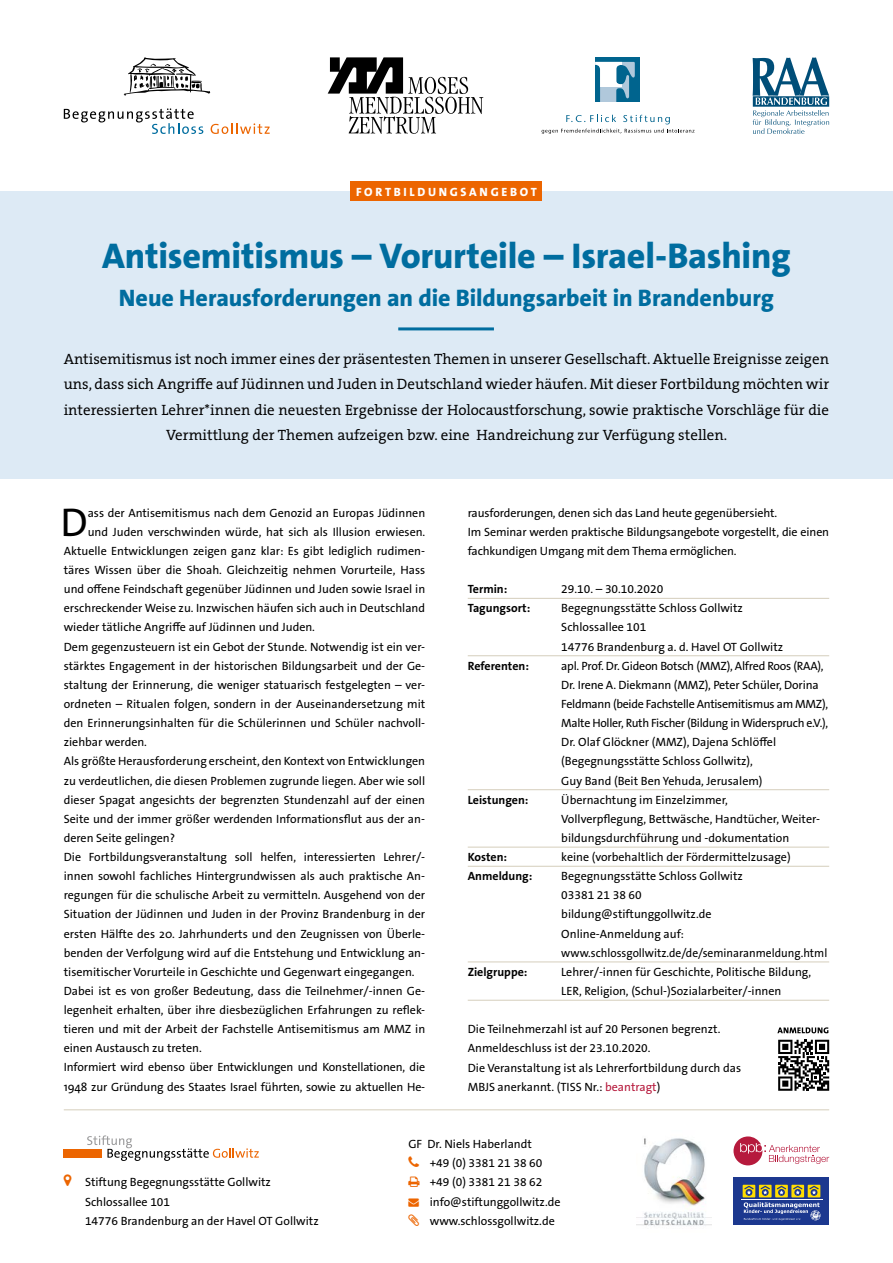
<style>
.page{position:relative;width:893px;height:1263px;background:#fff}
.page>*{position:absolute;margin:0;border:0;box-sizing:border-box;transform-origin:0 0}
.t1{font:40.35px "The Sans Os F";color:#000}
.t2{font:800 36px "The Sans Os F";letter-spacing:-.01em;color:#006d9f}
.t3{font:800 24px "The Sans Os F";letter-spacing:-.005em;color:#006d9f}
.t4{font:15px/25.5px "The Serif Office";color:#000;text-align:center}
.t5{font:12px/19.2px "The Sans Os F";color:#000}
.t6{font:12px/19.2px "The Sans Os F";letter-spacing:-.02em;color:#000}
.t7{font:700 12px "The Sans Os F";color:#000}
.t8{font:800 12px "The Sans Os F";letter-spacing:.225em;color:#fff}
.s1{color:#b61a3d}
</style>
<div class="page">
<div style="left:0;top:191px;width:893px;height:287px;background:#ddeaf5"></div>
<div style="left:351px;top:182px;width:191px;height:19px;background:#ec6500"></div>
<hr style="left:398px;top:327px;width:96px;height:3px;background:#006d9f">
<svg style="left:87px;top:1135px;width:172px;height:26px"></svg>
<div style="left:64px;top:1149px;width:38px;height:8px;background:#ec6500"></div>
<hr style="left:468px;top:598px;width:361px;height:1px;background:#d5cebc">
<hr style="left:468px;top:655px;width:361px;height:1px;background:#d5cebc">
<hr style="left:468px;top:962px;width:361px;height:1px;background:#d5cebc">
<hr style="left:468px;top:789px;width:361px;height:1px;background:#d5cebc">
<hr style="left:468px;top:847px;width:361px;height:1px;background:#d5cebc">
<hr style="left:468px;top:866px;width:361px;height:1px;background:#d5cebc">
<svg style="left:733px;top:1136px;width:96px;height:29px"></svg>
<img style="left:637px;top:1138px;width:74px;height:88px">
<svg style="left:778px;top:1040px;width:51px;height:51px"></svg>
<svg style="left:777px;top:1027px;width:51px;height:6px"></svg>
<hr style="left:64px;top:1109px;width:765px;height:1px;background:#d5cebc">
<svg style="left:328px;top:57px;width:155px;height:77px"></svg>
<div style="left:595px;top:57px;width:45px;height:45px;background:#00648e"></div>
<svg style="left:600px;top:62px;width:35px;height:40px"></svg>
<svg style="left:595px;top:62px;width:26px;height:24px"></svg>
<svg style="left:542px;top:115px;width:152px;height:19px"></svg>
<svg style="left:753px;top:57px;width:76px;height:77px"></svg>
<svg style="left:64px;top:108px;width:139px;height:26px"></svg>
<svg style="left:211px;top:123px;width:59px;height:11px"></svg>
<svg style="left:124px;top:57px;width:86px;height:39px"></svg>
<hr style="left:468px;top:1000px;width:361px;height:1px;background:#d5cebc">
<div style="left:733px;top:1177px;width:96px;height:48px;background:#1c388f"></div>
<hr style="left:741px;top:1199px;width:81px;height:1px;background:#fff">
<div style="left:743px;top:1185px;width:12px;height:12px;background:#fd0"></div>
<svg style="left:744px;top:1186px;width:10px;height:10px"></svg>
<div style="left:759px;top:1185px;width:13px;height:12px;background:#fd0"></div>
<svg style="left:761px;top:1186px;width:9px;height:10px"></svg>
<div style="left:775px;top:1185px;width:13px;height:12px;background:#fd0"></div>
<svg style="left:777px;top:1186px;width:9px;height:10px"></svg>
<div style="left:791px;top:1185px;width:13px;height:12px;background:#fd0"></div>
<svg style="left:793px;top:1186px;width:9px;height:10px"></svg>
<div style="left:808px;top:1185px;width:12px;height:12px;background:#fd0"></div>
<svg style="left:809px;top:1186px;width:10px;height:10px"></svg>
<svg style="left:744px;top:1202px;width:76px;height:18px"></svg>
<p class="t8" style="left:356px;top:184px;width:182px">FORTBILDUNGSANGEBOT</p>
<h2 class="t2" style="left:102px;top:233px;width:690px">Antisemitismus – Vorurteile – Israel-Bashing</h2>
<h3 class="t3" style="left:119px;top:283px;width:656px">Neue Herausforderungen an die Bildungsarbeit in Brandenburg</h3>
<p class="t4" style="left:64px;top:346px;width:767px">Antisemitismus ist noch immer eines der präsentesten Themen in unserer Gesellschaft. Aktuelle Ereignisse zeigen uns, dass sich Angriffe auf Jüdinnen und Juden in Deutschland wieder häufen. Mit dieser Fortbildung möchten wir interessierten Lehrer*innen die neuesten Ergebnisse der Holocaustforschung, sowie praktische Vorschläge für die Vermittlung der Themen aufzeigen bzw. eine Handreichung zur Verfügung stellen.</p>
<h1 class="t1" style="left:60px;top:496px;width:29px">D</h1>
<p class="t5" style="left:88px;top:503px;width:339px">ass der Antisemitismus nach dem Genozid an Europas Jüdinnen</p>
<p class="t5" style="left:88px;top:522px;width:339px">und Juden verschwinden würde, hat sich als Illusion erwiesen.</p>
<p class="t5" style="left:64px;top:541px;width:363px">Aktuelle Entwicklungen zeigen ganz klar: Es gibt lediglich rudimen-</p>
<p class="t5" style="left:64px;top:560px;width:363px">täres Wissen über die Shoah. Gleichzeitig nehmen Vorurteile, Hass</p>
<p class="t5" style="left:64px;top:580px;width:363px">und offene Feindschaft gegenüber Jüdinnen und Juden sowie Israel in</p>
<p class="t5" style="left:64px;top:599px;width:363px">erschreckender Weise zu. Inzwischen häufen sich auch in Deutschland</p>
<p class="t5" style="left:64px;top:618px;width:253px">wieder tätliche Angriffe auf Jüdinnen und Juden.</p>
<p class="t5" style="left:64px;top:637px;width:363px">Dem gegenzusteuern ist ein Gebot der Stunde. Notwendig ist ein ver-</p>
<p class="t5" style="left:64px;top:656px;width:363px">stärktes Engagement in der historischen Bildungsarbeit und der Ge-</p>
<p class="t5" style="left:64px;top:675px;width:363px">staltung der Erinnerung, die weniger statuarisch festgelegten – ver-</p>
<p class="t5" style="left:64px;top:694px;width:363px">ordneten – Ritualen folgen, sondern in der Auseinandersetzung mit</p>
<p class="t5" style="left:64px;top:713px;width:363px">den Erinnerungsinhalten für die Schülerinnen und Schüler nachvoll-</p>
<p class="t5" style="left:64px;top:733px;width:85px">ziehbar werden.</p>
<p class="t5" style="left:64px;top:752px;width:363px">Als größte Herausforderung erscheint, den Kontext von Entwicklungen</p>
<p class="t5" style="left:64px;top:771px;width:363px">zu verdeutlichen, die diesen Problemen zugrunde liegen. Aber wie soll</p>
<p class="t5" style="left:64px;top:790px;width:363px">dieser Spagat angesichts der begrenzten Stundenzahl auf der einen</p>
<p class="t5" style="left:64px;top:809px;width:363px">Seite und der immer größer werdenden Informationsflut aus der an-</p>
<p class="t5" style="left:64px;top:828px;width:113px">deren Seite gelingen?</p>
<p class="t5" style="left:64px;top:847px;width:363px">Die Fortbildungsveranstaltung soll helfen, interessierten Lehrer/-</p>
<p class="t5" style="left:64px;top:866px;width:363px">innen sowohl fachliches Hintergrundwissen als auch praktische An-</p>
<p class="t5" style="left:64px;top:886px;width:363px">regungen für die schulische Arbeit zu vermitteln. Ausgehend von der</p>
<p class="t5" style="left:64px;top:905px;width:363px">Situation der Jüdinnen und Juden in der Provinz Brandenburg in der</p>
<p class="t5" style="left:64px;top:924px;width:363px">ersten Hälfte des 20. Jahrhunderts und den Zeugnissen von Überle-</p>
<p class="t5" style="left:64px;top:943px;width:363px">benden der Verfolgung wird auf die Entstehung und Entwicklung an-</p>
<p class="t5" style="left:64px;top:962px;width:352px">tisemitischer Vorurteile in Geschichte und Gegenwart eingegangen.</p>
<p class="t5" style="left:64px;top:981px;width:363px">Dabei ist es von großer Bedeutung, dass die Teilnehmer/-innen Ge-</p>
<p class="t5" style="left:64px;top:1000px;width:363px">legenheit erhalten, über ihre diesbezüglichen Erfahrungen zu reflek-</p>
<p class="t5" style="left:64px;top:1020px;width:363px">tieren und mit der Arbeit der Fachstelle Antisemitismus am MMZ in</p>
<p class="t5" style="left:64px;top:1039px;width:139px">einen Austausch zu treten.</p>
<p class="t5" style="left:64px;top:1058px;width:363px">Informiert wird ebenso über Entwicklungen und Konstellationen, die</p>
<p class="t5" style="left:64px;top:1077px;width:363px">1948 zur Gründung des Staates Israel führten, sowie zu aktuellen He-</p>
<p class="t5" style="left:468px;top:503px;width:363px">rausforderungen, denen sich das Land heute gegenübersieht.<br>Im Seminar werden praktische Bildungsangebote vorgestellt, die einen fachkundigen Umgang mit dem Thema ermöglichen.</p>
<p class="t7" style="left:468px;top:581px;width:41px">Termin:</p>
<p class="t5" style="left:561px;top:580px;width:103px">29.10. – 30.10.2020</p>
<p class="t7" style="left:468px;top:601px;width:64px">Tagungsort:</p>
<p class="t5" style="left:561px;top:599px;width:223px">Begegnungsstätte Schloss Gollwitz<br>Schlossallee 101<br>14776 Brandenburg a. d. Havel OT Gollwitz</p>
<p class="t7" style="left:468px;top:658px;width:63px">Referenten:</p>
<p class="t6" style="left:561px;top:656px;width:268px">apl. Prof. Dr. Gideon Botsch (MMZ), Alfred Roos (RAA), Dr. Irene A. Diekmann (MMZ), Peter Schüler, Dorina Feldmann (beide Fachstelle Antisemitismus am MMZ), Malte Holler, Ruth Fischer (Bildung in Widerspruch e.V.), Dr. Olaf Glöckner (MMZ), Dajena Schlöffel (Begegnungsstätte Schloss Gollwitz),<br>Guy Band (Beit Ben Yehuda, Jerusalem)</p>
<p class="t7" style="left:468px;top:792px;width:62px">Leistungen:</p>
<p class="t5" style="left:561px;top:790px;width:260px">Übernachtung im Einzelzimmer,<br>Vollverpflegung, Bettwäsche, Handtücher, Weiter&shy;bildungsdurchführung und -dokumentation</p>
<p class="t7" style="left:468px;top:849px;width:41px">Kosten:</p>
<p class="t5" style="left:561px;top:847px;width:231px">keine (vorbehaltlich der Fördermittelzusage)</p>
<p class="t7" style="left:468px;top:868px;width:66px">Anmeldung:</p>
<p class="t5" style="left:561px;top:867px;width:268px">Begegnungsstätte Schloss Gollwitz<br>03381 21 38 60<br>bildung@stiftunggollwitz.de<br>Online-Anmeldung auf: www.schlossgollwitz.de/de/seminaranmeldung.html</p>
<p class="t7" style="left:468px;top:964px;width:61px">Zielgruppe:</p>
<p class="t5" style="left:561px;top:962px;width:252px">Lehrer/-innen für Geschichte, Politische Bildung,<br>LER, Religion, (Schul-)Sozialarbeiter/-innen</p>
<p class="t5" style="left:468px;top:1020px;width:275px">Die Teilnehmerzahl ist auf 20 Personen begrenzt.<br>Anmeldeschluss ist der 23.10.2020.<br>Die Veranstaltung ist als Lehrerfortbildung durch das MBJS anerkannt. (TISS Nr.: <span class="s1">beantragt</span>)</p>
<p class="t5" style="left:85px;top:1173px;width:235px">Stiftung Begegnungsstätte Gollwitz<br>Schlossallee 101<br>14776 Brandenburg an der Havel OT Gollwitz</p>
<p class="t5" style="left:430px;top:1134px;width:132px;text-indent:-21px">GF Dr. Niels Haberlandt<br>+49 (0) 3381 21 38 60 +49 (0) 3381 21 38 62 info@stiftunggollwitz.de www.schlossgollwitz.de</p>
</div>
